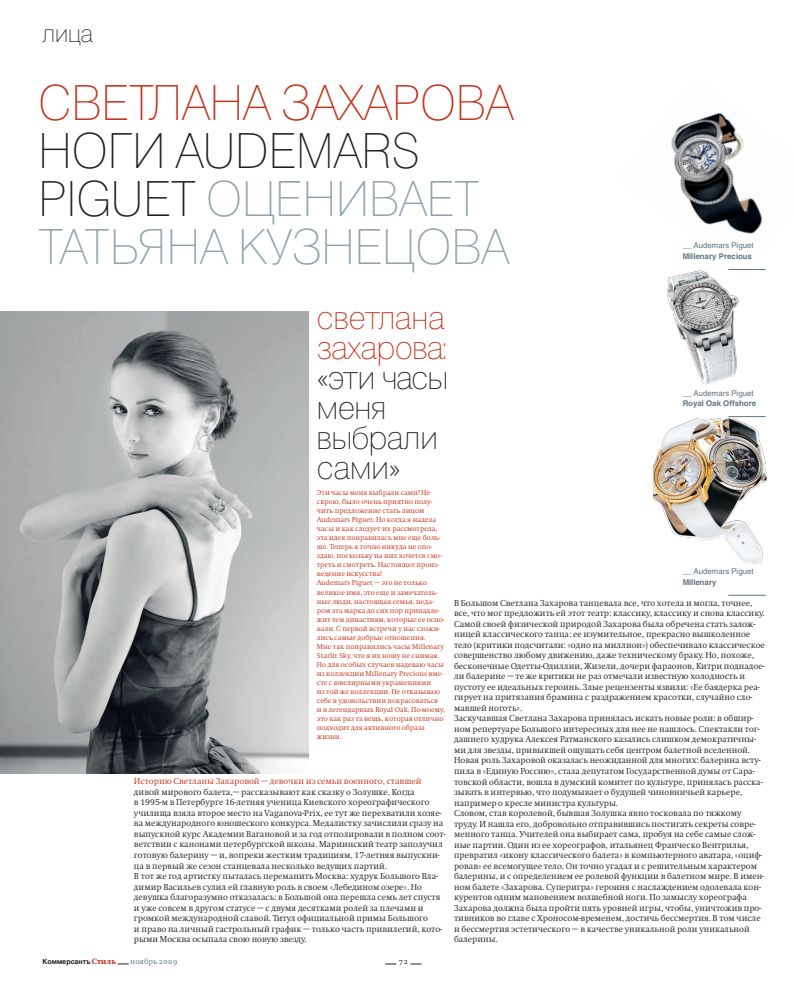
<style>
.page{position:relative;width:794px;height:993px;background:#fff}
.page>*{position:absolute;margin:0;border:0;box-sizing:border-box;transform-origin:0 0}
.t1{font:100 48px/48px "Helios";color:#90a2ad}
.t2{font:100 48px "Helios";color:#c5321a}
.t3{font:100 32px/30px "Helios";color:#231f20}
.t4{font:100 32px/30px "Helios";letter-spacing:-.01em;color:#c5321a}
.t5{font:100 24px "Helios";color:#231f20}
.t6{font:9px/10.5px "Komersant Serif";color:#231f20}
.t7{font:9px "Komersant Serif";color:#c5321a}
.t8{font:8px "Komersant Serif";letter-spacing:.01em;color:#61747e}
.t9{font:8px "Kommersant Exp Sc C";color:#231f20}
.t10{font:700 7.8px/10.5px "Helios";color:#61747e}
.t11{font:7.8px/10.5px "Helios";color:#61747e}
.t12{font:7.5px/9px "Komersant Serif";color:#c5321a}
.t13{font:700 7px "Helios";color:#231f20}
.s1{color:#231f20}
.s2{font-weight:400}
.s3{font-family:"Komersant Serif";font-size:8px;color:#c5321a}
.s4{font-family:"Kommersant Exp Sc C"}
.s5{font-weight:700}
</style>
<div class="page">
<img style="left:0;top:311px;width:308px;height:462px">
<img style="left:653px;top:418px;width:113px;height:145px">
<img style="left:671px;top:112px;width:95px;height:158px">
<img style="left:667px;top:264px;width:81px;height:121px">
<hr style="left:728px;top:269px;width:37px;height:1px;background:#61747e">
<hr style="left:728px;top:416px;width:37px;height:1px;background:#61747e">
<hr style="left:728px;top:595px;width:37px;height:1px;background:#61747e">
<h3 class="t5" style="left:43px;top:18px;width:52px">лица</h3>
<h1 class="t2" style="left:39px;top:74px;width:477px">СВЕТЛАНА ЗАХАРОВА</h1>
<h1 class="t1" style="left:39px;top:127px;width:472px"><span class="s1">НОГИ AUDEMARS<br>PIGUET</span> ОЦЕНИВАЕТ<br>ТАТЬЯНА КУЗНЕЦОВА</h1>
<h2 class="t4" style="left:317px;top:302px;width:134px">светлана захарова:</h2>
<h2 class="t3" style="left:317px;top:362px;width:133px">«эти часы меня выбрали сами»</h2>
<p class="t10" style="left:682px;top:240px;width:72px">__ <span class="s2">Audemars Piguet<br></span>Millenary Precious</p>
<p class="t10" style="left:682px;top:387px;width:75px">__ <span class="s2">Audemars Piguet<br></span>Royal Oak Offshore</p>
<p class="t12" style="left:317px;top:488px;width:130px">Эти часы меня выбрали сами! Не скрою, было очень приятно полу‑ чить предложение стать лицом<br>Audemars Piguet. Но когда я надела часы и как следует их рассмотрела, эта идея понравилась мне еще боль‑ ше. Теперь я точно никуда не опо‑ здаю, поскольку на них хочется смо‑ треть и смотреть. Настоящее произ‑ ведение искусства!<br>Audemars Piguet — это не только великое имя, это еще и замечатель‑ ные люди, настоящая семья, неда‑ ром эта марка до сих пор принадле‑ жит тем династиям, которые ее осно‑ вали. С первой встречи у нас сложи‑ лись самые добрые отношения.<br>Мне так понравились часы Millenary<br>Starlit Sky, что я их ношу не снимая.<br>Но для особых случаев надеваю часы из коллекции Millenary Precious вме‑ сте с ювелирными украшениями<br>из той же коллекции. Не отказываю себе в удовольствии покрасоваться<br>и в легендарных Royal Oak. По-моему, это как раз та вещь, которая отлично подходит для активного образа жизни.</p>
<p class="t7" style="left:134px;top:776px;width:289px">Историю Светланы Захаровой — девочки из семьи военного, ставшей</p>
<p class="t6" style="left:134px;top:786px;width:313px">дивой мирового балета,— рассказывают как сказку о Золушке. Когда<br>в 1995‑м в Петербурге 16-летняя ученица Киевского хореографического училища взяла второе место на Vaganova-Prix, ее тут же перехватили хозяе‑ ва международного юношеского конкурса. Медалистку зачислили сразу на выпускной курс Академии Вагановой и за год отполировали в полном соот‑ ветствии с канонами петербургской школы. Мариинский театр заполучил готовую балерину — и, вопреки жестким традициям, 17-летняя выпускни‑ ца в первый же сезон станцевала несколько ведущих партий.<br>В тот же год артистку пыталась переманить Москва: худрук Большого Вла‑ димир Васильев сулил ей главную роль в своем «Лебедином озере». Но девушка благоразумно отказалась: в Большой она перешла семь лет спустя и уже совсем в другом статусе — с двумя десятками ролей за плечами и громкой международной славой. Титул официальной примы Большого<br>и право на личный гастрольный график — только часть привилегий, кото‑ рыми Москва осыпала свою новую звезду.</p>
<p class="t13" style="left:43px;top:956px;width:75px">Коммерсантъ <span class="s3">Стиль</span></p>
<p class="t8" style="left:130px;top:957px;width:48px">ноябрь <span class="s4">2009</span></p>
<p class="t9" style="left:399px;top:957px;width:10px">72</p>
<p class="t11" style="left:682px;top:565px;width:72px"><span class="s5">__</span> Audemars Piguet<br><span class="s5">Millenary</span></p>
<p class="t6" style="left:454px;top:597px;width:312px">В Большом Светлана Захарова танцевала все, что хотела и могла, точнее, все, что мог предложить ей этот театр: классику, классику и снова классику.<br>Самой своей физической природой Захарова была обречена стать залож‑ ницей классического танца: ее изумительное, прекрасно вышколенное тело (критики подсчитали: «одно на миллион») обеспечивало классическое совершенство любому движению, даже техническому браку. Но, похоже, бесконечные Одетты-Одиллии, Жизели, дочери фараонов, Китри поднадое‑ ли балерине — те же критики не раз отмечали известную холодность и пустоту ее идеальных героинь. Злые рецензенты язвили: «Ее баядерка реа‑ гирует на притязания брамина с раздражением красотки, случайно сло‑ мавшей ноготь».<br>Заскучавшая Светлана Захарова принялась искать новые роли: в обшир‑ ном репертуаре Большого интересных для нее не нашлось. Спектакли тог‑ дашнего худрука Алексея Ратманского казались слишком демократичны‑ ми для звезды, привыкшей ощущать себя центром балетной вселенной.<br>Новая роль Захаровой оказалась неожиданной для многих: балерина всту‑ пила в «Единую Россию», стала депутатом Государственной думы от Сара‑ товской области, вошла в думский комитет по культуре, принялась расска‑ зывать в интервью, что подумывает о будущей чиновничьей карьере, например о кресле министра культуры.<br>Словом, став королевой, бывшая Золушка явно тосковала по тяжкому труду. И нашла его, добровольно отправившись постигать секреты совре‑ менного танца. Учителей она выбирает сама, пробуя на себе самые слож‑ ные партии. Один из ее хореографов, итальянец Франческо Вентрилья, превратил «икону классического балета» в компьютерного аватара, «оциф‑ ровав» ее всемогущее тело. Он точно угадал и с решительным характером балерины, и с определением ее ролевой функции в балетном мире. В имен‑ ном балете «Захарова. Суперигра» героиня с наслаждением одолевала кон‑ курентов одним мановением волшебной ноги. По замыслу хореографа Захарова должна была пройти пять уровней игры, чтобы, уничтожив про‑ тивников во главе с Хроносом-временем, достичь бессмертия. В том числе и бессмертия эстетического — в качестве уникальной роли уникальной балерины.</p>
</div>
